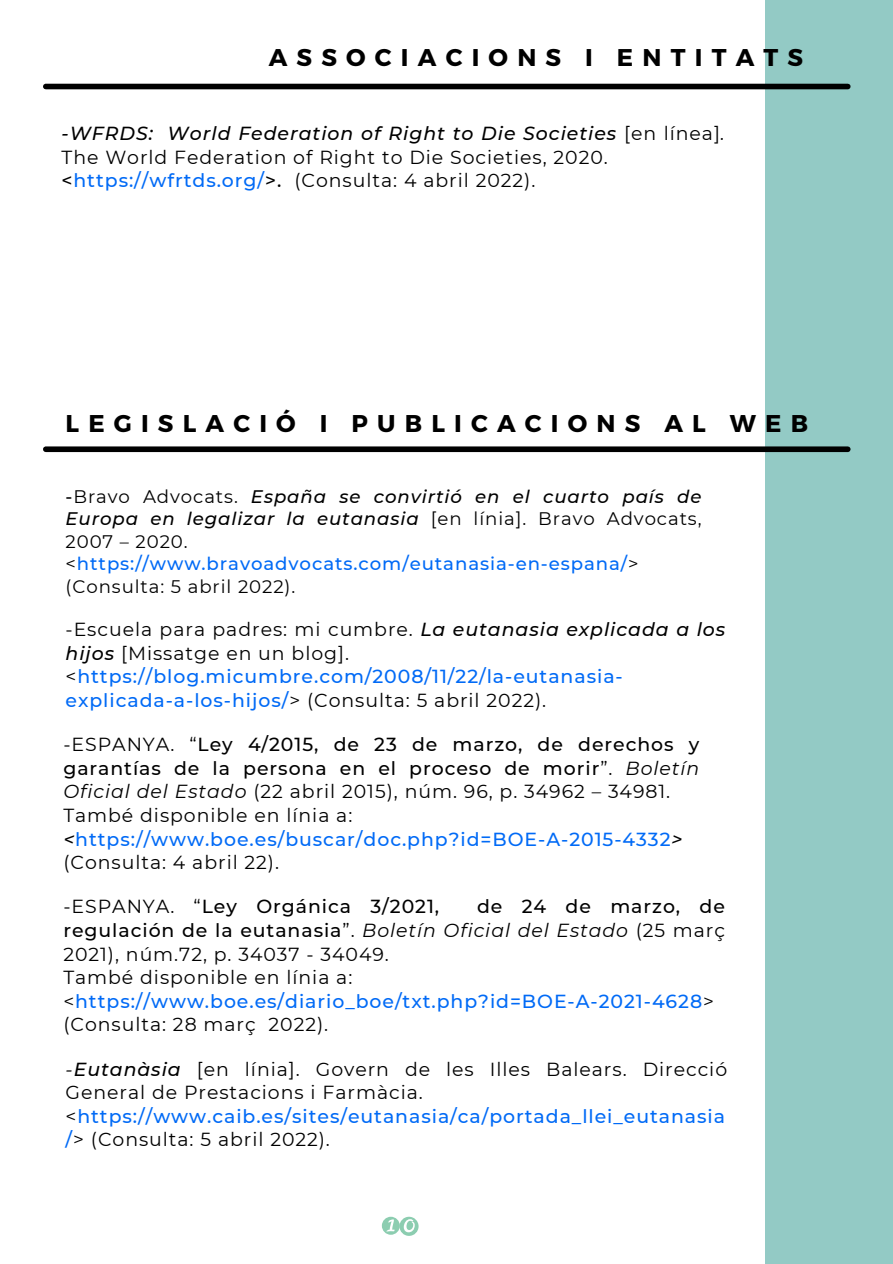
<style>
.page{position:relative;width:893px;height:1264px;background:#fff}
.page>*{position:absolute;margin:0;border:0;box-sizing:border-box;transform-origin:0 0}
.t1{font:700 24.15px "Montserrat";letter-spacing:.38em;color:#000}
.t2{font:18.9px/23.7px "Montserrat";letter-spacing:.05em;color:#000}
.t3{font:500 18.9px/23.7px "Montserrat";letter-spacing:.05em;color:#016af6}
.t4{font:500 18.9px/23.7px "Montserrat";letter-spacing:.05em;color:#000;text-align:justify}
.t5{font:italic 500 18.15px/22.5px "Montserrat";letter-spacing:.05em;color:#000;text-align:justify}
.t6{font:500 18.15px/22.5px "Montserrat";letter-spacing:.05em;color:#016af6}
.s1{font-weight:500;font-style:italic}
.s2{font-style:italic}
.s3{font-weight:500}
.s4{font-weight:500;color:#016af6}
.s5{font-style:normal}
.s6{font-weight:400;font-style:normal}
.s7{font-weight:400;color:#000}
.s8{font-weight:400}
.s9{font-weight:400;font-style:italic}
.s10{font-style:italic;color:#000}
</style>
<div class="page">
<div style="left:765px;top:0;width:127px;height:1263px;background:#93cac5"></div>
<div style="left:46px;top:446px;width:801px;height:6px;background:#000"></div>
<div style="left:46px;top:84px;width:801px;height:5px;background:#000"></div>
<svg style="left:382px;top:1216px;width:36px;height:19px"></svg>
<p class="t1" style="left:269px;top:42px;width:536px">ASSOCIACIONS I ENTITATS</p>
<p class="t2" style="left:62px;top:121px;width:665px"><span class="s1">-WFRDS: World Federation of Right to Die Societies</span> [en línea]<span class="s2">.<br></span>The World Federation of Right to Die Societies, 2020.</p>
<p class="t2" style="left:62px;top:169px;width:475px"><span class="s3">&lt;</span><span class="s4">https://wfrtds.org/</span><span class="s3">&gt;.</span> (Consulta: 4 abril 2022).</p>
<h1 class="t1" style="left:66px;top:408px;width:744px">LEGISLACIÓ I PUBLICACIONS AL WEB</h1>
<p class="t5" style="left:66px;top:485px;width:637px"><span class="s5">-</span><span class="s6">Bravo Advocats.</span> España se convirtió en el cuarto país de Europa en legalizar la eutanasia <span class="s6">[en línia]. Bravo Advocats, 2007 – 2020.</span></p>
<p class="t6" style="left:66px;top:552px;width:574px"><span class="s7">&lt;</span>https://www.bravoadvocats.com/eutanasia-en-espana/<span class="s7">&gt; (Consulta: 5 abril 2022).</span></p>
<p class="t2" style="left:66px;top:617px;width:661px">-Escuela para padres: mi cumbre. <span class="s1">La eutanasia explicada a los hijos</span> [Missatge en un blog].</p>
<p class="t3" style="left:66px;top:664px;width:558px"><span class="s7">&lt;</span>https://blog.micumbre.com/2008/11/22/la-eutanasia&shy;explicada-a-los-hijos/<span class="s7">&gt; (Consulta: 5 abril 2022).</span></p>
<p class="t4" style="left:63px;top:732px;width:637px"><span class="s8">-ESPANYA. “</span>Ley 4/2015, de 23 de marzo, de derechos y garantías de la persona en el proceso de morir<span class="s8">”.</span> <span class="s9">Boletín Oficial del Estado</span> <span class="s8">(22 abril 2015), núm. 96, p. 34962 – 34981.</span></p>
<p class="t2" style="left:63px;top:803px;width:290px">També disponible en línia a:</p>
<p class="t3" style="left:63px;top:826px;width:620px"><span class="s10">&lt;</span>https://www.boe.es/buscar/doc.php?id=BOE-A-2015-4332<span class="s10">&gt;</span></p>
<p class="t2" style="left:63px;top:850px;width:217px">(Consulta: 4 abril 22).</p>
<p class="t4" style="left:63px;top:894px;width:377px"><span class="s8">-ESPANYA. “</span>Ley Orgánica 3/2021,</p>
<p class="t4" style="left:63px;top:894px;width:663px;text-indent:413px">de 24 de marzo, de regulación de la eutanasia<span class="s8">”.</span> <span class="s9">Boletín Oficial del Estado</span> <span class="s8">(25 març 2021), núm.72, p. 34037 - 34049.</span></p>
<p class="t2" style="left:63px;top:965px;width:290px">També disponible en línia a:</p>
<p class="t3" style="left:63px;top:989px;width:652px"><span class="s7">&lt;</span>https://www.boe.es/diario_boe/txt.php?id=BOE-A-2021-4628<span class="s7">&gt; (Consulta: 28 març 2022).</span></p>
<p class="t2" style="left:66px;top:1056px;width:663px"><span class="s2">-</span><span class="s1">Eutanàsia</span> [en línia]. Govern de les Illes Balears. Direcció<br>General de Prestacions i Farmàcia.</p>
<p class="t3" style="left:66px;top:1104px;width:661px"><span class="s7">&lt;</span>https://www.caib.es/sites/eutanasia/ca/portada_llei_eutanasia /<span class="s7">&gt; (Consulta: 5 abril 2022).</span></p>
</div>
